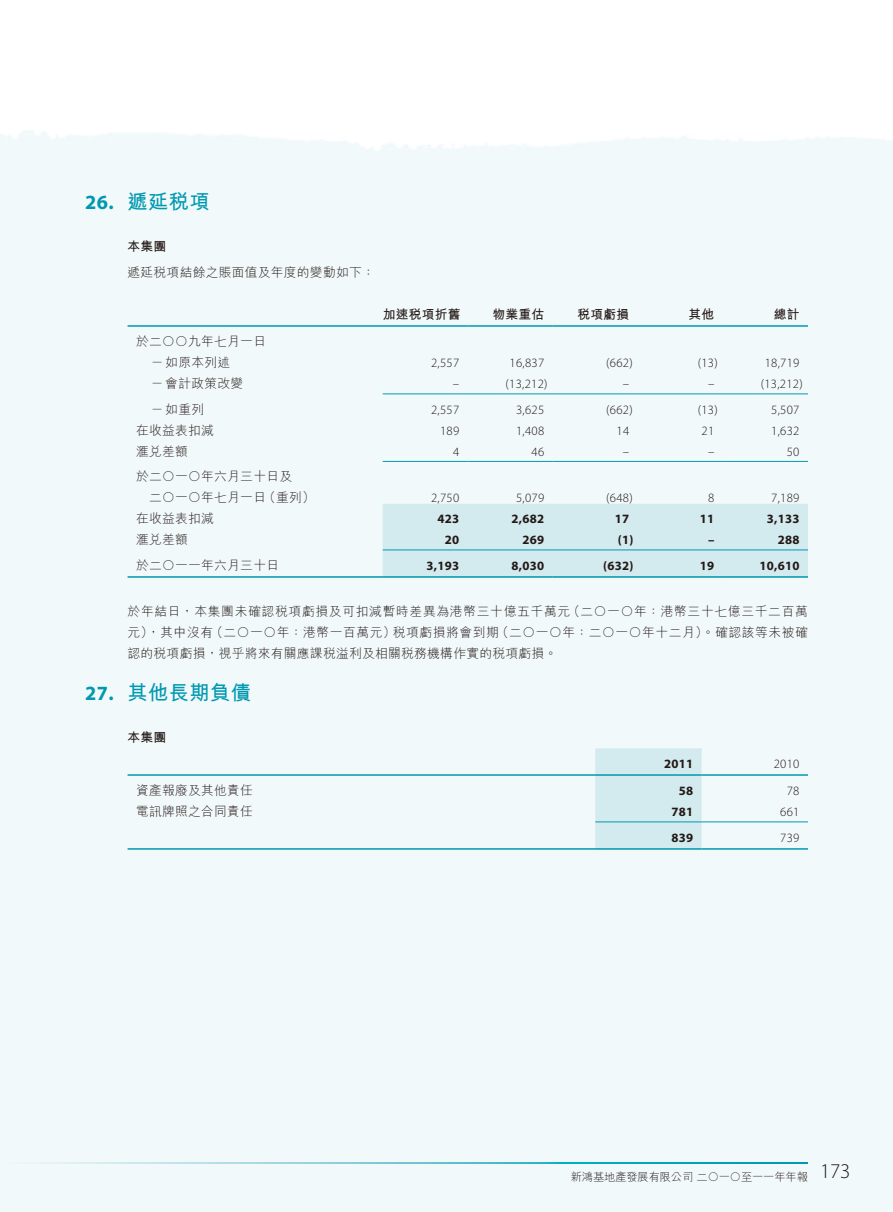
<style>
.page{position:relative;width:893px;height:1212px;background:#fff}
.page>*{position:absolute;margin:0;border:0;box-sizing:border-box;transform-origin:0 0}
.t1{font:20.25px "M Hei HK Bold E Ten B5 H";letter-spacing:.02em;color:#0099b0}
.t2{font:12.75px/21px "M Hei HK Light E Ten B5 H";letter-spacing:.02em;color:#231916}
.t3{font:300 12.75px "Myriad Pro";letter-spacing:.02em;color:#231916}
.t4{font:700 12.75px "Myriad Pro";letter-spacing:.02em;color:#231916}
.t5{font:12.75px "M Hei HK Bold E Ten B5 H";letter-spacing:.02em;color:#231916}
.t6{font:11.25px "M Hei HK Light E Ten B5 H";letter-spacing:-.01em;color:#231916}
.s1{font-family:"Myriad Pro";font-weight:700}
</style>
<div class="page">
<div style="left:0;top:131px;width:893px;height:1081px;background:#f2f9fb"></div>
<img style="left:0;top:1163px;width:808px;height:1px">
<div style="left:383px;top:504px;width:425px;height:72px;background:#d3eaef"></div>
<hr style="left:128px;top:325px;width:340px;height:2px;background:#0099b0">
<hr style="left:468px;top:325px;width:85px;height:2px;background:#0099b0">
<hr style="left:553px;top:325px;width:170px;height:2px;background:#0099b0">
<hr style="left:723px;top:325px;width:85px;height:2px;background:#0099b0">
<hr style="left:383px;top:393px;width:170px;height:1px;background:#0099b0">
<hr style="left:553px;top:393px;width:170px;height:1px;background:#0099b0">
<hr style="left:723px;top:393px;width:85px;height:1px;background:#0099b0">
<hr style="left:383px;top:461px;width:85px;height:1px;background:#0099b0">
<hr style="left:468px;top:461px;width:85px;height:1px;background:#0099b0">
<hr style="left:553px;top:461px;width:170px;height:1px;background:#0099b0">
<hr style="left:723px;top:461px;width:85px;height:1px;background:#0099b0">
<hr style="left:383px;top:549px;width:170px;height:1px;background:#0099b0">
<hr style="left:553px;top:549px;width:170px;height:1px;background:#0099b0">
<hr style="left:723px;top:549px;width:85px;height:1px;background:#0099b0">
<hr style="left:128px;top:576px;width:425px;height:2px;background:#0099b0">
<hr style="left:553px;top:576px;width:170px;height:2px;background:#0099b0">
<hr style="left:723px;top:576px;width:85px;height:2px;background:#0099b0">
<div style="left:595px;top:748px;width:107px;height:100px;background:#d3eaef"></div>
<hr style="left:128px;top:774px;width:574px;height:2px;background:#0099b0">
<hr style="left:702px;top:774px;width:106px;height:2px;background:#0099b0">
<hr style="left:595px;top:821px;width:107px;height:1px;background:#0099b0">
<hr style="left:702px;top:821px;width:106px;height:1px;background:#0099b0">
<hr style="left:128px;top:848px;width:574px;height:2px;background:#0099b0">
<hr style="left:702px;top:848px;width:106px;height:2px;background:#0099b0">
<h1 class="t1" style="left:85px;top:194px;width:126px"><span class="s1">26.</span> 遞延稅項</h1>
<p class="t5" style="left:128px;top:242px;width:40px">本集團</p>
<p class="t2" style="left:128px;top:263px;width:249px">遞延稅項結餘之賬面值及年度的變動如下：</p>
<p class="t2" style="left:136px;top:333px;width:132px">於二○○九年七月一日　－如原本列述</p>
<p class="t5" style="left:383px;top:309px;width:79px">加速稅項折舊</p>
<p class="t5" style="left:492px;top:309px;width:53px">物業重估</p>
<p class="t5" style="left:578px;top:309px;width:53px">稅項虧損</p>
<p class="t5" style="left:689px;top:309px;width:27px">其他</p>
<p class="t5" style="left:774px;top:309px;width:27px">總計</p>
<p class="t3" style="left:431px;top:358px;width:30px">2,557</p>
<p class="t3" style="left:510px;top:358px;width:36px">16,837</p>
<p class="t3" style="left:606px;top:358px;width:28px">(662)</p>
<p class="t3" style="left:698px;top:358px;width:22px">(13)</p>
<p class="t3" style="left:765px;top:358px;width:36px">18,719</p>
<p class="t2" style="left:136px;top:374px;width:109px">　－會計政策改變</p>
<p class="t3" style="left:453px;top:379px;width:8px">–</p>
<p class="t3" style="left:506px;top:379px;width:44px">(13,212)</p>
<p class="t3" style="left:623px;top:379px;width:8px">–</p>
<p class="t3" style="left:708px;top:379px;width:8px">–</p>
<p class="t3" style="left:761px;top:379px;width:44px">(13,212)</p>
<p class="t2" style="left:136px;top:400px;width:70px">　－如重列</p>
<p class="t3" style="left:431px;top:405px;width:30px">2,557</p>
<p class="t3" style="left:516px;top:405px;width:30px">3,625</p>
<p class="t3" style="left:606px;top:405px;width:28px">(662)</p>
<p class="t3" style="left:698px;top:405px;width:22px">(13)</p>
<p class="t3" style="left:771px;top:405px;width:30px">5,507</p>
<p class="t2" style="left:136px;top:421px;width:79px">在收益表扣減</p>
<p class="t3" style="left:440px;top:426px;width:21px">189</p>
<p class="t3" style="left:516px;top:426px;width:30px">1,408</p>
<p class="t3" style="left:617px;top:426px;width:14px">14</p>
<p class="t3" style="left:702px;top:426px;width:14px">21</p>
<p class="t3" style="left:771px;top:426px;width:30px">1,632</p>
<p class="t2" style="left:136px;top:442px;width:53px">滙兌差額</p>
<p class="t3" style="left:453px;top:447px;width:8px">4</p>
<p class="t3" style="left:532px;top:447px;width:14px">46</p>
<p class="t3" style="left:623px;top:447px;width:8px">–</p>
<p class="t3" style="left:708px;top:447px;width:8px">–</p>
<p class="t3" style="left:787px;top:447px;width:14px">50</p>
<p class="t2" style="left:136px;top:468px;width:180px">於二○一○年六月三十日及<br>　二○一○年七月一日（重列）</p>
<p class="t3" style="left:431px;top:493px;width:30px">2,750</p>
<p class="t3" style="left:516px;top:493px;width:30px">5,079</p>
<p class="t3" style="left:606px;top:493px;width:28px">(648)</p>
<p class="t3" style="left:708px;top:493px;width:8px">8</p>
<p class="t3" style="left:771px;top:493px;width:30px">7,189</p>
<p class="t2" style="left:136px;top:510px;width:79px">在收益表扣減</p>
<p class="t4" style="left:437px;top:514px;width:23px">423</p>
<p class="t4" style="left:512px;top:514px;width:34px">2,682</p>
<p class="t4" style="left:615px;top:514px;width:16px">17</p>
<p class="t4" style="left:700px;top:514px;width:16px">11</p>
<p class="t4" style="left:767px;top:514px;width:34px">3,133</p>
<p class="t2" style="left:136px;top:531px;width:53px">滙兌差額</p>
<p class="t4" style="left:445px;top:535px;width:16px">20</p>
<p class="t4" style="left:522px;top:535px;width:23px">269</p>
<p class="t4" style="left:618px;top:535px;width:17px">(1)</p>
<p class="t4" style="left:708px;top:535px;width:8px">–</p>
<p class="t4" style="left:778px;top:535px;width:23px">288</p>
<p class="t2" style="left:136px;top:556px;width:145px">於二○一一年六月三十日</p>
<p class="t4" style="left:427px;top:561px;width:34px">3,193</p>
<p class="t4" style="left:512px;top:561px;width:34px">8,030</p>
<p class="t4" style="left:603px;top:561px;width:32px">(632)</p>
<p class="t4" style="left:700px;top:561px;width:16px">19</p>
<p class="t4" style="left:759px;top:561px;width:41px">10,610</p>
<p class="t2" style="left:128px;top:603px;width:682px;text-align:justify">於年結日，本集團未確認稅項虧損及可扣減暫時差異為港幣三十億五千萬元（二○一○年：港幣三十七億三千二百萬元），其中沒有（二○一○年：港幣一百萬元）稅項虧損將會到期（二○一○年：二○一○年十二月）。確認該等未被確認的稅項虧損，視乎將來有關應課稅溢利及相關稅務機構作實的稅項虧損。</p>
<h1 class="t1" style="left:85px;top:685px;width:168px"><span class="s1">27.</span> 其他長期負債</h1>
<p class="t5" style="left:128px;top:733px;width:40px">本集團</p>
<p class="t4" style="left:664px;top:759px;width:31px">2011</p>
<p class="t3" style="left:774px;top:759px;width:27px">2010</p>
<p class="t2" style="left:136px;top:781px;width:118px">資產報廢及其他責任</p>
<p class="t4" style="left:679px;top:786px;width:16px">58</p>
<p class="t3" style="left:787px;top:786px;width:14px">78</p>
<p class="t2" style="left:136px;top:802px;width:118px">電訊牌照之合同責任</p>
<p class="t4" style="left:671px;top:807px;width:23px">781</p>
<p class="t3" style="left:780px;top:807px;width:21px">661</p>
<p class="t4" style="left:671px;top:833px;width:23px">839</p>
<p class="t3" style="left:780px;top:833px;width:21px">739</p>
<p class="t6" style="left:571px;top:1172px;width:281px">新鴻基地產發展有限公司二○一○至一一年年報 <sup>173</sup></p>
</div>
